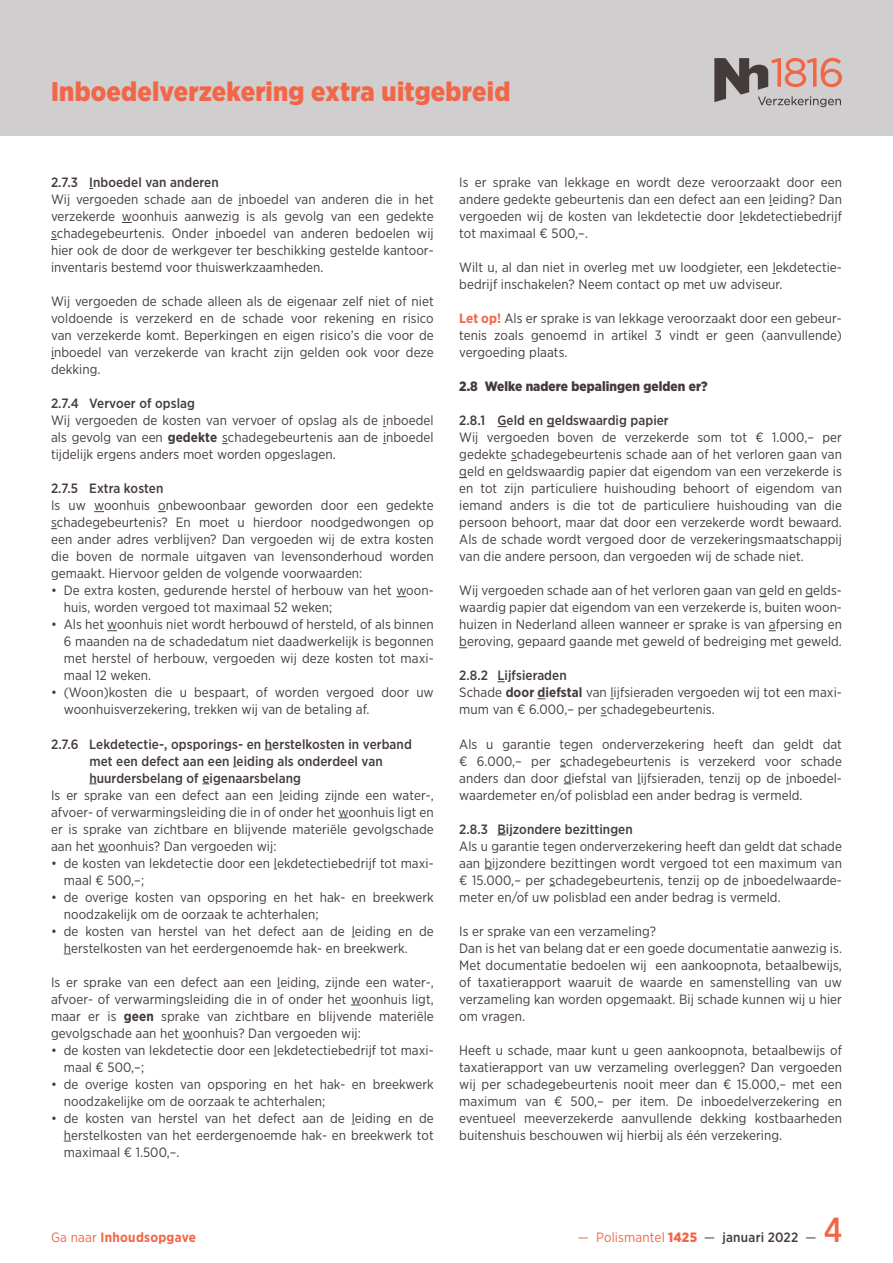
<style>
.page{position:relative;width:893px;height:1263px;background:#fff}
.page>*{position:absolute;margin:0;border:0;box-sizing:border-box;transform-origin:0 0}
.t1{font:500 34.5px "Gotham Narrow";color:#f26648}
.t2{font:900 27px "Gotham Narrow";letter-spacing:.01em;color:#f26648}
.t3{font:13.5px/17px "Gotham Narrow";letter-spacing:.005em;color:#443c3a;text-align:justify}
.t4{font:500 13.5px/17px "Gotham Narrow";letter-spacing:.005em;color:#443c3a}
.t5{font:900 13.5px "Gotham Narrow";letter-spacing:.005em;color:#443c3a}
.t6{font:13.5px "Gotham Narrow";letter-spacing:.015em;color:#f26648}
.t7{font:700 13.5px "Gotham Narrow";letter-spacing:.02em;color:#f26648}
.s1{font-weight:700}
.s2{font-weight:400}
.s3{font-weight:700;color:#f26648}
.s4{font-weight:500}
.s5{font-weight:900}
.s6{color:#443c3a}
.s7{font-weight:500;color:#443c3a}
</style>
<div class="page">
<div style="left:0;top:0;width:893px;height:136px;background:#d0cece"></div>
<svg style="left:714px;top:58px;width:128px;height:49px"></svg>
<h2 class="t2" style="left:51px;top:73px;width:461px">Inboedelverzekering extra uitgebreid</h2>
<p class="t4" style="left:51px;top:174px;width:169px">2.7.3 Inboedel van anderen</p>
<p class="t3" style="left:51px;top:191px;width:384px">Wij vergoeden schade aan de inboedel van anderen die in het verzekerde woonhuis aanwezig is als gevolg van een gedekte schadegebeurtenis. Onder inboedel van anderen bedoelen wij hier ook de door de werkgever ter beschikking gestelde kantoor&shy;inventaris bestemd voor thuiswerkzaamheden.</p>
<p class="t3" style="left:51px;top:293px;width:384px">Wij vergoeden de schade alleen als de eigenaar zelf niet of niet voldoende is verzekerd en de schade voor rekening en risico van verzekerde komt. Beperkingen en eigen risico’s die voor de inboedel van verzekerde van kracht zijn gelden ook voor deze dekking.</p>
<p class="t4" style="left:51px;top:395px;width:146px">2.7.4 Vervoer of opslag</p>
<p class="t3" style="left:51px;top:412px;width:384px">Wij vergoeden de kosten van vervoer of opslag als de inboedel als gevolg van een <span class="s1">gedekte</span> schadegebeurtenis aan de inboedel tijdelijk ergens anders moet worden opgeslagen.</p>
<p class="t4" style="left:51px;top:480px;width:114px">2.7.5 Extra kosten</p>
<p class="t3" style="left:51px;top:497px;width:384px">Is uw woonhuis onbewoonbaar geworden door een gedekte schadegebeurtenis? En moet u hierdoor noodgedwongen op een ander adres verblijven? Dan vergoeden wij de extra kosten die boven de normale uitgaven van levensonderhoud worden gemaakt. Hiervoor gelden de volgende voorwaarden:</p>
<p class="t3" style="left:64px;top:582px;width:371px;text-indent:-13px">• De extra kosten, gedurende herstel of herbouw van het woon&shy;huis, worden vergoed tot maximaal 52 weken;</p>
<p class="t3" style="left:64px;top:616px;width:371px;text-indent:-13px">• Als het woonhuis niet wordt herbouwd of hersteld, of als binnen 6 maanden na de schadedatum niet daadwerkelijk is begonnen met herstel of herbouw, vergoeden wij deze kosten tot maxi&shy;maal 12 weken.</p>
<p class="t3" style="left:64px;top:684px;width:371px;text-indent:-13px">• (Woon)kosten die u bespaart, of worden vergoed door uw woonhuisverzekering, trekken wij van de betaling af.</p>
<p class="t4" style="left:89px;top:735px;width:324px;text-indent:-38px">2.7.6 Lekdetectie-, opsporings- en herstelkosten in verband met een defect aan een leiding als onderdeel van huurdersbelang of eigenaarsbelang</p>
<p class="t3" style="left:51px;top:786px;width:384px">Is er sprake van een defect aan een leiding zijnde een water-, afvoer- of verwarmingsleiding die in of onder het woonhuis ligt en er is sprake van zichtbare en blijvende materiële gevolgschade aan het woonhuis? Dan vergoeden wij:</p>
<p class="t3" style="left:64px;top:854px;width:371px;text-indent:-13px">• de kosten van lekdetectie door een lekdetectiebedrijf tot maxi&shy;maal € 500,–;</p>
<p class="t3" style="left:64px;top:888px;width:371px;text-indent:-13px">• de overige kosten van opsporing en het hak- en breekwerk noodzakelijk om de oorzaak te achterhalen;</p>
<p class="t3" style="left:64px;top:922px;width:371px;text-indent:-13px">• de kosten van herstel van het defect aan de leiding en de herstelkosten van het eerdergenoemde hak- en breekwerk.</p>
<p class="t3" style="left:51px;top:973px;width:384px">Is er sprake van een defect aan een leiding, zijnde een water-, afvoer- of verwarmingsleiding die in of onder het woonhuis ligt, maar er is <span class="s1">geen</span> sprake van zichtbare en blijvende materiële gevolgschade aan het woonhuis? Dan vergoeden wij:</p>
<p class="t3" style="left:64px;top:1041px;width:371px;text-indent:-13px">• de kosten van lekdetectie door een lekdetectiebedrijf tot maxi&shy;maal € 500,–;</p>
<p class="t3" style="left:64px;top:1075px;width:371px;text-indent:-13px">• de overige kosten van opsporing en het hak- en breekwerk noodzakelijke om de oorzaak te achterhalen;</p>
<p class="t3" style="left:64px;top:1109px;width:371px;text-indent:-13px">• de kosten van herstel van het defect aan de leiding en de herstelkosten van het eerdergenoemde hak- en breekwerk tot maximaal € 1.500,–.</p>
<p class="t7" style="left:51px;top:1228px;width:147px"><span class="s2">Ga naar</span> Inhoudsopgave</p>
<p class="t3" style="left:459px;top:174px;width:384px">Is er sprake van lekkage en wordt deze veroorzaakt door een andere gedekte gebeurtenis dan een defect aan een leiding? Dan vergoeden wij de kosten van lekdetectie door lekdetectiebedrijf tot maximaal € 500,–.</p>
<p class="t3" style="left:459px;top:259px;width:384px">Wilt u, al dan niet in overleg met uw loodgieter, een lekdetectie&shy;bedrijf inschakelen? Neem contact op met uw adviseur.</p>
<p class="t3" style="left:459px;top:310px;width:384px"><span class="s3">Let op!</span> Als er sprake is van lekkage veroorzaakt door een gebeur&shy;tenis zoals genoemd in artikel 3 vindt er geen (aanvullende) vergoeding plaats.</p>
<p class="t5" style="left:459px;top:378px;width:250px">2.8 Welke nadere bepalingen gelden er?</p>
<p class="t4" style="left:459px;top:412px;width:211px">2.8.1 Geld en geldswaardig papier</p>
<p class="t3" style="left:459px;top:429px;width:384px">Wij vergoeden boven de verzekerde som tot € 1.000,– per gedekte schadegebeurtenis schade aan of het verloren gaan van geld en geldswaardig papier dat eigendom van een verzekerde is en tot zijn particuliere huishouding behoort of eigendom van iemand anders is die tot de particuliere huishouding van die persoon behoort, maar dat door een verzekerde wordt bewaard.<br>Als de schade wordt vergoed door de verzekeringsmaatschappij van die andere persoon, dan vergoeden wij de schade niet.</p>
<p class="t3" style="left:459px;top:582px;width:384px">Wij vergoeden schade aan of het verloren gaan van geld en gelds&shy;waardig papier dat eigendom van een verzekerde is, buiten woon&shy;huizen in Nederland alleen wanneer er sprake is van afpersing en beroving, gepaard gaande met geweld of bedreiging met geweld.</p>
<p class="t3" style="left:459px;top:667px;width:384px;text-align:left"><span class="s4">2.8.2 Lijfsieraden<br></span>Schade <span class="s1">door diefstal</span> van lijfsieraden vergoeden wij tot een maxi&shy;mum van € 6.000,– per schadegebeurtenis.</p>
<p class="t3" style="left:459px;top:735px;width:384px">Als u garantie tegen onderverzekering heeft dan geldt dat € 6.000,– per schadegebeurtenis is verzekerd voor schade anders dan door diefstal van lijfsieraden, tenzij op de inboedel&shy;waardemeter en/of polisblad een ander bedrag is vermeld.</p>
<p class="t4" style="left:459px;top:820px;width:175px">2.8.3 Bijzondere bezittingen</p>
<p class="t3" style="left:459px;top:837px;width:384px">Als u garantie tegen onderverzekering heeft dan geldt dat schade aan bijzondere bezittingen wordt vergoed tot een maximum van € 15.000,– per schadegebeurtenis, tenzij op de inboedelwaarde&shy;meter en/of uw polisblad een ander bedrag is vermeld.</p>
<p class="t3" style="left:459px;top:922px;width:384px;text-align:left">Is er sprake van een verzameling?<br>Dan is het van belang dat er een goede documentatie aanwezig is.<br>Met documentatie bedoelen wij een aankoopnota, betaalbewijs, of taxatierapport waaruit de waarde en samenstelling van uw verzameling kan worden opgemaakt. Bij schade kunnen wij u hier om vragen.</p>
<p class="t3" style="left:459px;top:1041px;width:384px">Heeft u schade, maar kunt u geen aankoopnota, betaalbewijs of taxatierapport van uw verzameling overleggen? Dan vergoeden wij per schadegebeurtenis nooit meer dan € 15.000,– met een maximum van € 500,– per item. De inboedelverzekering en eventueel meeverzekerde aanvullende dekking kostbaarheden buitenshuis beschouwen wij hierbij als één verzekering.</p>
<p class="t6" style="left:578px;top:1228px;width:240px">— Polismantel <span class="s5">1425</span> <span class="s6">—</span> <span class="s7">januari 2022</span> <span class="s6">—</span></p>
<h1 class="t1" style="left:824px;top:1208px;width:20px">4</h1>
</div>
